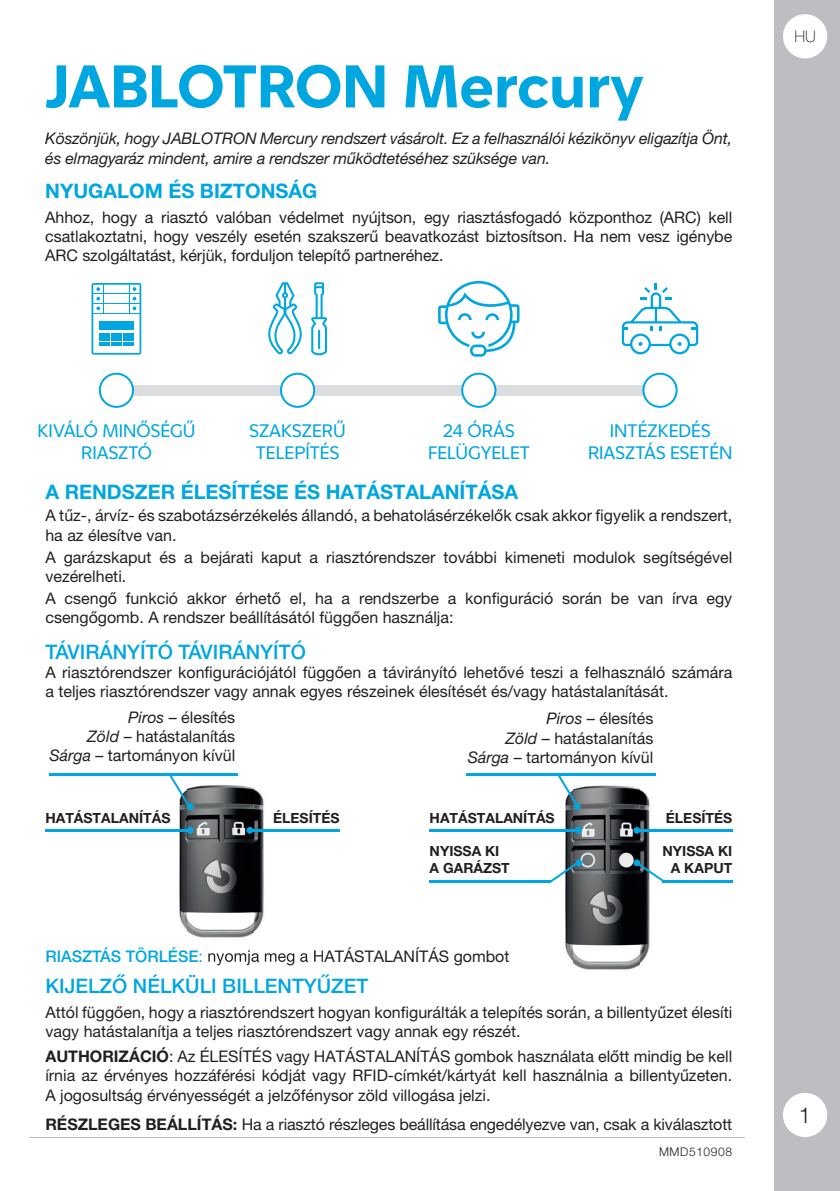
<style>
.page{position:relative;width:840px;height:1191px;background:#fff}
.page>*{position:absolute;margin:0;border:0;box-sizing:border-box;transform-origin:0 0}
.t1{font:600 60px "Jablo";color:#00a6e0}
.t2{font:300 22px "Helvetica Neue LT Pro";color:#231f20}
.t3{font:700 20px "Helvetica Neue LT Pro";color:#00a6e0}
.t4{font:500 20px "Helvetica Neue LT Pro";color:#00a6e0}
.t5{font:18px/21.6px "Jablo";color:#00a6e0;text-align:center}
.t6{font:16px/19.2px "Helvetica Neue LT Pro";color:#231f20}
.t7{font:italic 16px/19.2px "Helvetica Neue LT Pro";letter-spacing:-.01em;color:#231f20}
.t8{font:100 16px "Helvetica Neue LT Pro";color:#231f20}
.t9{font:700 14px/16.8px "Helvetica Neue LT Pro";color:#231f20}
.t10{font:300 12px "Helvetica Neue LT Pro";letter-spacing:.05em;color:#231f20}
.s1{font-style:italic}
.s2{font-weight:500;color:#00a6e0}
.s3{color:#00a6e0}
.s4{font-weight:700}
</style>
<div class="page">
<div style="left:774px;top:0;width:65px;height:1191px;background:#bdbec1"></div>
<svg style="left:783px;top:14px;width:43px;height:44px"></svg>
<div style="left:782px;top:1092px;width:44px;height:45px;background:#fff;border-radius:50%"></div>
<img style="left:507px;top:785px;width:200px;height:185px">
<svg style="left:507px;top:947px;width:1px;height:18px"></svg>
<hr style="left:661px;top:880px;width:71px;height:2px;background:#00a6e0">
<hr style="left:429px;top:880px;width:122px;height:2px;background:#00a6e0">
<svg style="left:91px;top:283px;width:50px;height:72px"></svg>
<div style="left:121px;top:385px;width:538px;height:10px;background:#dcdddf"></div>
<svg style="left:99px;top:373px;width:35px;height:35px"></svg>
<svg style="left:311px;top:282px;width:16px;height:74px"></svg>
<svg style="left:268px;top:282px;width:34px;height:73px"></svg>
<svg style="left:280px;top:373px;width:35px;height:35px"></svg>
<svg style="left:438px;top:281px;width:81px;height:76px"></svg>
<svg style="left:461px;top:373px;width:35px;height:35px"></svg>
<svg style="left:621px;top:283px;width:76px;height:71px"></svg>
<svg style="left:642px;top:373px;width:35px;height:35px"></svg>
<svg style="left:549px;top:859px;width:33px;height:23px"></svg>
<svg style="left:633px;top:859px;width:31px;height:23px"></svg>
<img style="left:121px;top:773px;width:200px;height:122px">
<img style="left:179px;top:895px;width:9px;height:37px">
<img style="left:188px;top:895px;width:66px;height:43px">
<img style="left:254px;top:895px;width:10px;height:37px">
<img style="left:208px;top:950px;width:52px;height:11px">
<img style="left:264px;top:950px;width:57px;height:11px">
<hr style="left:45px;top:829px;width:147px;height:2px;background:#00a6e0">
<hr style="left:429px;top:829px;width:149px;height:2px;background:#00a6e0">
<svg style="left:187px;top:826px;width:6px;height:7px"></svg>
<svg style="left:575px;top:826px;width:6px;height:7px"></svg>
<hr style="left:250px;top:829px;width:89px;height:2px;background:#00a6e0">
<hr style="left:637px;top:829px;width:95px;height:2px;background:#00a6e0">
<svg style="left:246px;top:827px;width:7px;height:6px"></svg>
<svg style="left:633px;top:827px;width:7px;height:6px"></svg>
<hr style="left:50px;top:773px;width:187px;height:2px;background:#00a6e0">
<hr style="left:466px;top:773px;width:189px;height:2px;background:#00a6e0">
<svg style="left:169px;top:775px;width:24px;height:35px"></svg>
<svg style="left:557px;top:775px;width:23px;height:35px"></svg>
<h1 class="t1" style="left:45px;top:49px;width:599px">JABLOTRON Mercury</h1>
<p class="t7" style="left:45px;top:131px;width:688px">Köszönjük, hogy JABLOTRON Mercury rendszert vásárolt. Ez a felhasználói kézikönyv eligazítja Önt, és elmagyaráz mindent, amire a rendszer működtetéséhez szüksége van.</p>
<p class="t3" style="left:45px;top:184px;width:273px">NYUGALOM ÉS BIZTONSÁG</p>
<p class="t6" style="left:45px;top:210px;width:688px;text-align:justify">Ahhoz, hogy a riasztó valóban védelmet nyújtson, egy riasztásfogadó központhoz (ARC) kell csatlakoztatni, hogy veszély esetén szakszerű beavatkozást biztosítson. Ha nem vesz igénybe ARC szolgáltatást, kérjük, forduljon telepítő partneréhez.</p>
<p class="t5" style="left:38px;top:419px;width:159px">KIVÁLÓ MINŐSÉGŰ<br>RIASZTÓ</p>
<p class="t5" style="left:249px;top:419px;width:98px">SZAKSZERŰ<br>TELEPÍTÉS</p>
<p class="t5" style="left:428px;top:419px;width:103px">24 ÓRÁS<br>FELÜGYELET</p>
<p class="t5" style="left:587px;top:419px;width:146px">INTÉZKEDÉS<br>RIASZTÁS ESETÉN</p>
<p class="t3" style="left:45px;top:485px;width:474px">A RENDSZER ÉLESÍTÉSE ÉS HATÁSTALANÍTÁSA</p>
<p class="t6" style="left:45px;top:508px;width:688px">A tűz-, árvíz- és szabotázsérzékelés állandó, a behatolásérzékelők csak akkor figyelik a rendszert, ha az élesítve van.</p>
<p class="t6" style="left:45px;top:549px;width:688px">A garázskaput és a bejárati kaput a riasztórendszer további kimeneti modulok segítségével vezérelheti.</p>
<p class="t6" style="left:45px;top:590px;width:688px">A csengő funkció akkor érhető el, ha a rendszerbe a konfiguráció során be van írva egy csengőgomb. A rendszer beállításától függően használja:</p>
<p class="t4" style="left:45px;top:644px;width:262px">TÁVIRÁNYÍTÓ TÁVIRÁNYÍTÓ</p>
<p class="t6" style="left:45px;top:664px;width:688px">A riasztórendszer konfigurációjától függően a távirányító lehetővé teszi a felhasználó számára a teljes riasztórendszer vagy annak egyes részeinek élesítését és/vagy hatástalanítását.</p>
<p class="t6" style="left:49px;top:709px;width:187px;text-align:right"><span class="s1">Piros</span> – élesítés<br><span class="s1">Zöld</span> – hatástalanítás<br><span class="s1">Sárga</span> – tartományon kívül</p>
<p class="t6" style="left:467px;top:711px;width:187px;text-align:right"><span class="s1">Piros</span> – élesítés<br><span class="s1">Zöld</span> – hatástalanítás<br><span class="s1">Sárga</span> – tartományon kívül</p>
<p class="t9" style="left:45px;top:811px;width:126px">HATÁSTALANÍTÁS</p>
<p class="t9" style="left:273px;top:811px;width:68px">ÉLESÍTÉS</p>
<p class="t9" style="left:665px;top:811px;width:68px">ÉLESÍTÉS</p>
<p class="t9" style="left:429px;top:811px;width:126px">HATÁSTALANÍTÁS</p>
<p class="t9" style="left:429px;top:844px;width:82px">NYISSA KI<br>A GARÁZST</p>
<p class="t9" style="left:662px;top:844px;width:71px;text-align:center">NYISSA KI<br>A KAPUT</p>
<p class="t6" style="left:45px;top:948px;width:465px"><span class="s2">RIASZTÁS TÖRLÉSE</span><span class="s3">:</span> nyomja meg a HATÁSTALANÍTÁS gombot</p>
<p class="t4" style="left:45px;top:979px;width:324px">KIJELZŐ NÉLKÜLI BILLENTYŰZET</p>
<p class="t6" style="left:45px;top:1004px;width:688px">Attól függően, hogy a riasztórendszert hogyan konfigurálták a telepítés során, a billentyűzet élesíti vagy hatástalanítja a teljes riasztórendszert vagy annak egy részét.</p>
<p class="t6" style="left:45px;top:1048px;width:688px;text-align:justify"><span class="s4">AUTHORIZÁCIÓ</span>: Az ÉLESÍTÉS vagy HATÁSTALANÍTÁS gombok használata előtt mindig be kell írnia az érvényes hozzáférési kódját vagy RFID-címkét/kártyát kell használnia a billentyűzeten.<br>A jogosultság érvényességét a jelzőfénysor zöld villogása jelzi.</p>
<p class="t6" style="left:45px;top:1116px;width:688px"><span class="s4">RÉSZLEGES BEÁLLÍTÁS:</span> Ha a riasztó részleges beállítása engedélyezve van, csak a kiválasztott</p>
<p class="t10" style="left:658px;top:1147px;width:75px">MMD510908</p>
<p class="t8" style="left:793px;top:31px;width:23px">HU</p>
<h2 class="t2" style="left:798px;top:1107px;width:14px">1</h2>
</div>
